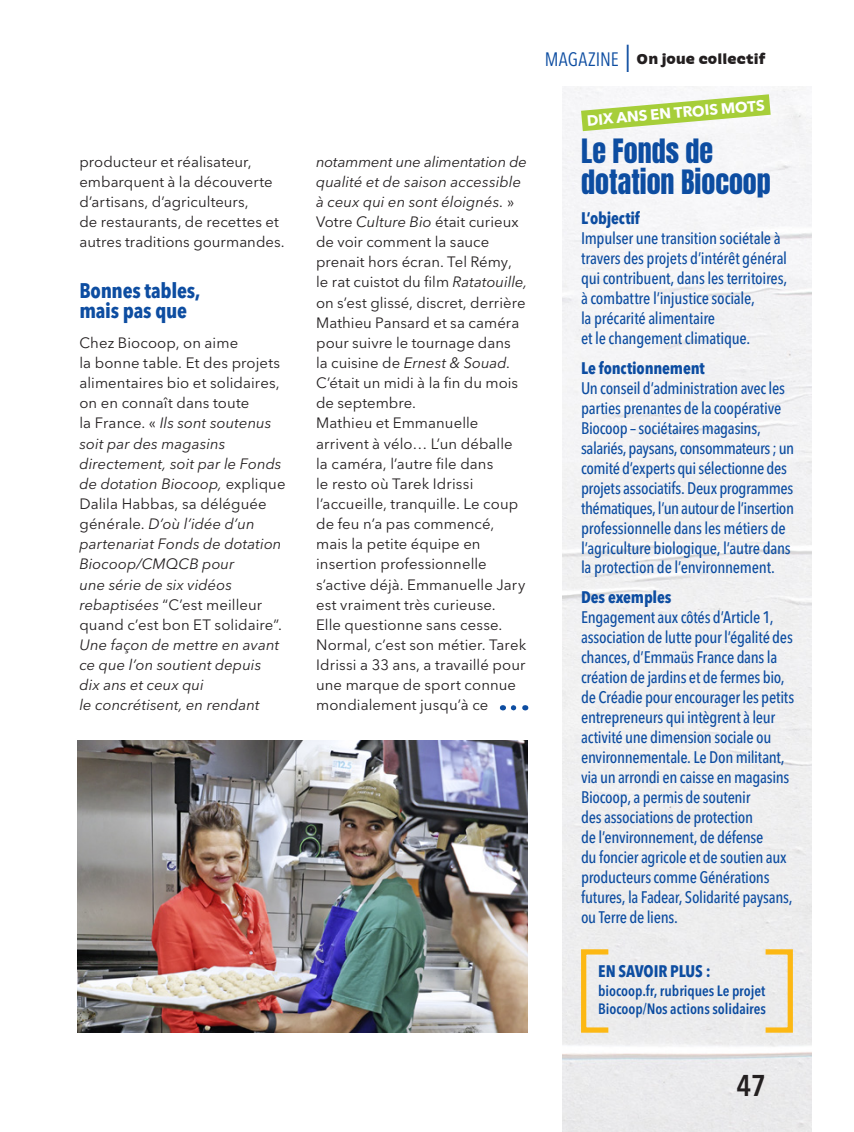
<style>
.page{position:relative;width:854px;height:1132px;background:#fff}
.page>*{position:absolute;margin:0;border:0;box-sizing:border-box;transform-origin:0 0}
.t1{font:600 condensed 29.75px "Avenir Next LT Pro";color:#231f20}
.t2{font:28px/31.5px "Anton";color:#0d4da1}
.t3{font:700 condensed 21px/20.1px "Avenir Next LT Pro";letter-spacing:-.015em;color:#0d4da1}
.t4{font:condensed 19.25px "Avenir Next LT Pro";color:#0d4da1}
.t5{font:500 condensed 16.62px/19.9px "Avenir Next LT Pro";letter-spacing:-.015em;color:#0d4da1}
.t6{font:700 condensed 16.62px "Avenir Next LT Pro";letter-spacing:-.01em;color:#0d4da1}
.t7{font:14.88px/20.1px "Avenir Next LT Pro";letter-spacing:.005em;color:#231f20}
.t8{font:italic 14.88px/20.1px "Avenir Next LT Pro";letter-spacing:.005em;color:#231f20}
.t9{font:600 condensed 14.88px/17.5px "Avenir Next LT Pro";letter-spacing:-.005em;color:#0d4da1}
.t10{font:700 14.88px "Avenir Next LT Pro";color:#fff}
.t11{font:700 14px "Pancho W03";letter-spacing:.015em;color:#231f20}
.s1{font-style:italic}
.s2{font-weight:500;font-size:38.5px}
</style>
<div class="page">
<img style="left:78px;top:740px;width:449px;height:292px">
<img style="left:562px;top:87px;width:249px;height:1044px">
<svg style="left:581px;top:94px;width:189px;height:37px"></svg>
<div style="left:581px;top:948px;width:29px;height:84px;border:5px solid #fcb814"></div>
<div style="left:762px;top:948px;width:30px;height:84px;border:5px solid #fcb814"></div>
<svg style="left:502px;top:705px;width:11px;height:5px"></svg>
<p class="t7" style="left:79px;top:151px;width:207px">producteur et réalisateur, embarquent à la découverte d’artisans, d’agriculteurs,<br>de restaurants, de recettes et autres traditions gourmandes.</p>
<h3 class="t3" style="left:79px;top:280px;width:123px">Bonnes tables , mais pas que</h3>
<p class="t7" style="left:79px;top:332px;width:207px">Chez Biocoop, on aime<br>la bonne table. Et des projets alimentaires bio et solidaires, on en connaît dans toute<br>la France. « <span class="s1">Ils sont soutenus soit par des magasins directement, soit par le Fonds de dotation Biocoop,</span> explique<br>Dalila Habbas, sa déléguée générale. <span class="s1">D’où l’idée d’un partenariat Fonds de dotation<br>Biocoop/CMQCB pour<br>une série de six vidéos rebaptisées</span> “C’est meilleur quand c’est bon ET solidaire”.</p>
<p class="t8" style="left:79px;top:634px;width:201px">Une façon de mettre en avant ce que l’on soutient depuis dix ans et ceux qui<br>le concrétisent , en rendant</p>
<p class="t7" style="left:316px;top:151px;width:213px"><span class="s1">notamment une alimentation de qualité et de saison accessible à ceux qui en sont éloignés.</span> »<br>Votre <span class="s1">Culture Bio</span> était curieux de voir comment la sauce prenait hors écran. Tel Rémy , le rat cuistot du film <span class="s1">Ratatouille, </span>on s’est glissé, discret, derrière<br>Mathieu Pansard et sa caméra pour suivre le tournage dans<br>la cuisine de <span class="s1">Ernest &amp; Souad.<br></span>C’était un midi à la fin du mois de septembre.<br>Mathieu et Emmanuelle arrivent à vélo… L’un déballe la caméra, l’autre file dans<br>le resto où Tarek Idrissi l’accueille, tranquille. Le coup de feu n’a pas commencé, mais la petite équipe en insertion professionnelle s’active déjà. Emmanuelle Jary est vraiment très curieuse.<br>Elle questionne sans cesse.<br>Normal, c’est son métier. Tarek<br>Idrissi a 33 ans, a travaillé pour une marque de sport connue mondialement jusqu’à ce</p>
<p class="t4" style="left:544px;top:47px;width:87px">MAGAZINE <span class="s2">I</span></p>
<p class="t11" style="left:636px;top:50px;width:131px">On joue collectif</p>
<p class="t10" style="left:586px;top:111px;width:180px;rotate:-5deg">DIX ANS EN TROIS MOTS</p>
<h2 class="t2" style="left:581px;top:137px;width:191px">Le Fonds de dotation Biocoop</h2>
<p class="t6" style="left:581px;top:208px;width:60px">L’objectif</p>
<p class="t5" style="left:581px;top:228px;width:208px">Impulser une transition sociétale à travers des projets d’intérêt général qui contribuent, dans les territoires, à combattre l’injustice sociale,<br>la précarité alimentaire<br>et le changement climatique.</p>
<p class="t6" style="left:581px;top:357px;width:125px">Le fonctionnement</p>
<p class="t5" style="left:581px;top:378px;width:214px">Un conseil d’administration avec les parties prenantes de la coopérative Biocoop – sociétaires magasins, salariés, paysans, consommateurs ; un comité d’experts qui sélectionne des projets associatifs. Deux programmes thématiques, l’un autour de l’insertion professionnelle dans les métiers de l’agriculture biologique, l’autre dans la protection de l’environnement.</p>
<p class="t6" style="left:581px;top:587px;width:92px">Des exemples</p>
<p class="t5" style="left:581px;top:607px;width:215px">Engagement aux côtés d’Article 1, association de lutte pour l’égalité des chances, d’Emmaüs France dans la création de jardins et de fermes bio, de Créadie pour encourager les petits entrepreneurs qui intègrent à leur activité une dimension sociale ou environnementale. Le Don militant, via un arrondi en caisse en magasins Biocoop, a permis de soutenir<br>des associations de protection<br>de l’environnement, de défense<br>du foncier agricole et de soutien aux producteurs comme Générations futures, la Fadear, Solidarité paysans, ou Terre de liens.</p>
<p class="t6" style="left:598px;top:961px;width:114px">EN SAVOIR PLUS :</p>
<p class="t9" style="left:598px;top:982px;width:169px">biocoop.fr, rubriques Le projet<br>Biocoop/Nos actions solidaires</p>
<h1 class="t1" style="left:736px;top:1066px;width:31px">47</h1>
</div>
